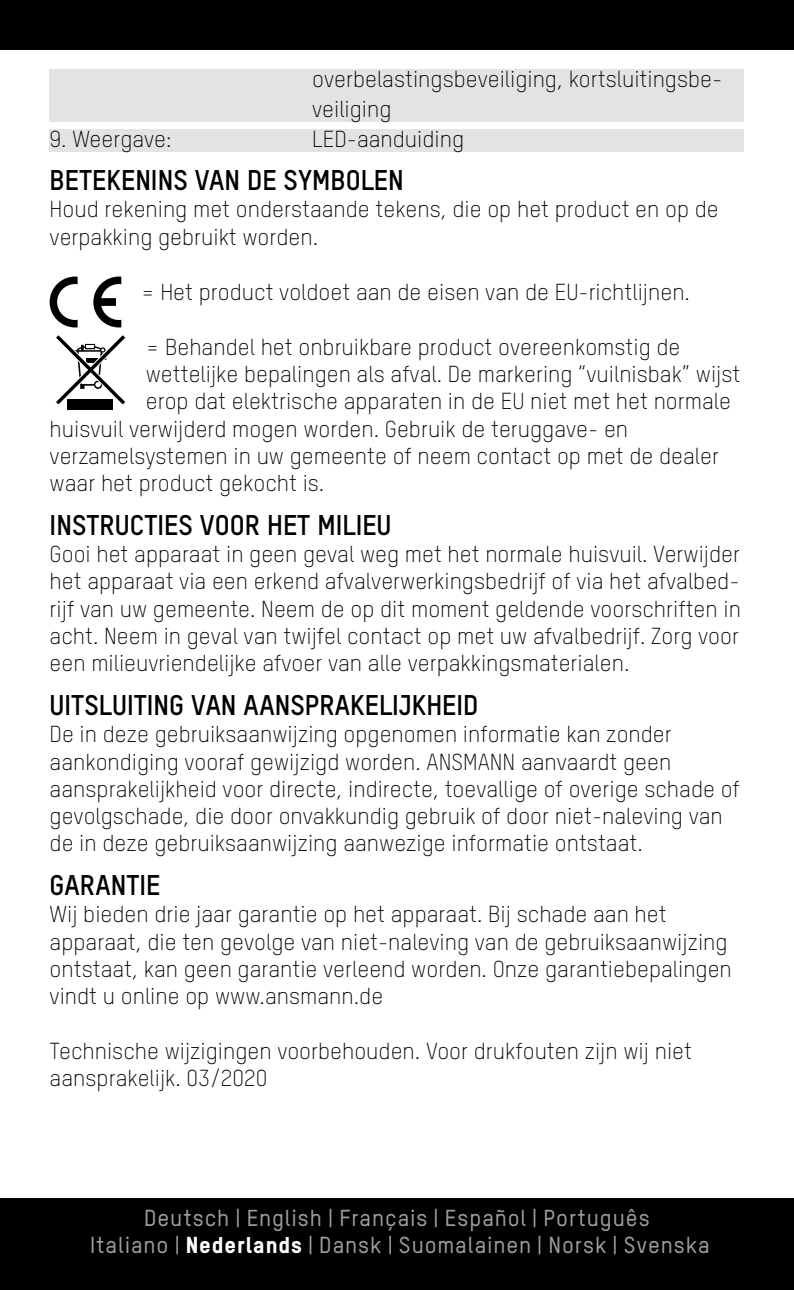
<style>
.page{position:relative;width:794px;height:1290px;background:#fff}
.page>*{position:absolute;margin:0;border:0;box-sizing:border-box;transform-origin:0 0}
.t1{font:700 28px "TSTARPRO";color:#000}
.t2{font:300 22.75px/27.3px "TSTARPRO";color:#000}
.t3{font:500 22.75px/27.3px "TSTARPRO";letter-spacing:.04em;color:#9d9d9c;text-align:center}
.s1{font-weight:800;color:#fff}
</style>
<div class="page">
<div style="left:0;top:0;width:794px;height:50px;background:#000"></div>
<div style="left:0;top:1198px;width:794px;height:92px;background:#000"></div>
<div style="left:50px;top:69px;width:694px;height:53px;background:#e3e3e3"></div>
<div style="left:50px;top:129px;width:694px;height:23px;background:#e3e3e3"></div>
<svg style="left:50px;top:277px;width:28px;height:50px"></svg>
<svg style="left:93px;top:277px;width:28px;height:50px"></svg>
<div style="left:67px;top:399px;width:46px;height:10px;background:#000"></div>
<svg style="left:56px;top:335px;width:70px;height:70px"></svg>
<p class="t2" style="left:312px;top:63px;width:411px;line-height:29.8px">overbelastingsbeveiliging, kortsluitingsbe&shy;veiliging</p>
<p class="t2" style="left:50px;top:124px;width:123px">9. Weergave:</p>
<p class="t2" style="left:312px;top:124px;width:153px">LED-aanduiding</p>
<p class="t1" style="left:50px;top:161px;width:356px">BETEKENINS VAN DE SYMBOLEN</p>
<p class="t2" style="left:50px;top:195px;width:671px">Houd rekening met onderstaande tekens, die op het product en op de verpakking gebruikt worden.</p>
<p class="t2" style="left:141px;top:278px;width:550px">= Het product voldoet aan de eisen van de EU-richtlijnen.</p>
<p class="t2" style="left:146px;top:332px;width:536px">= Behandel het onbruikbare product overeenkomstig de</p>
<p class="t2" style="left:146px;top:360px;width:596px">wettelijke bepalingen als afval. De markering “vuilnisbak” wijst</p>
<p class="t2" style="left:146px;top:387px;width:587px">erop dat elektrische apparaten in de EU niet met het normale</p>
<p class="t2" style="left:50px;top:414px;width:580px">huisvuil verwijderd mogen worden. Gebruik de teruggave- en</p>
<p class="t2" style="left:50px;top:441px;width:671px">verzamelsystemen in uw gemeente of neem contact op met de dealer</p>
<p class="t2" style="left:50px;top:469px;width:276px">waar het product gekocht is.</p>
<p class="t1" style="left:50px;top:506px;width:343px">INSTRUCTIES VOOR HET MILIEU</p>
<p class="t2" style="left:50px;top:540px;width:693px;text-align:justify">Gooi het apparaat in geen geval weg met het normale huisvuil. Verwijder het apparaat via een erkend afvalverwerkingsbedrijf of via het afvalbed&shy;rijf van uw gemeente. Neem de op dit moment geldende voorschriften in acht. Neem in geval van twijfel contact op met uw afvalbedrijf. Zorg voor een milieuvriendelijke afvoer van alle verpakkingsmaterialen.</p>
<p class="t1" style="left:50px;top:686px;width:430px">UITSLUITING VAN AANSPRAKELIJKHEID</p>
<p class="t2" style="left:50px;top:720px;width:692px">De in deze gebruiksaanwijzing opgenomen informatie kan zonder aankondiging vooraf gewijzigd worden. ANSMANN aanvaardt geen aansprakelijkheid voor directe, indirecte, toevallige of overige schade of gevolgschade, die door onvakkundig gebruik of door niet-naleving van de in deze gebruiksaanwijzing aanwezige informatie ontstaat.</p>
<p class="t1" style="left:50px;top:866px;width:112px">GARANTIE</p>
<p class="t2" style="left:50px;top:900px;width:684px">Wij bieden drie jaar garantie op het apparaat. Bij schade aan het apparaat, die ten gevolge van niet-naleving van de gebruiksaanwijzing ontstaat, kan geen garantie verleend worden. Onze garantiebepalingen vindt u online op www.ansmann.de</p>
<p class="t2" style="left:50px;top:1036px;width:644px">Technische wijzigingen voorbehouden. Voor drukfouten zijn wij niet aansprakelijk. 03/2020</p>
<p class="t3" style="left:90px;top:1203px;width:621px">Deutsch | English | Français | Español | Português<br>Italiano | <span class="s1">Nederlands</span> | Dansk | Suomalainen | Norsk | Svenska</p>
</div>
